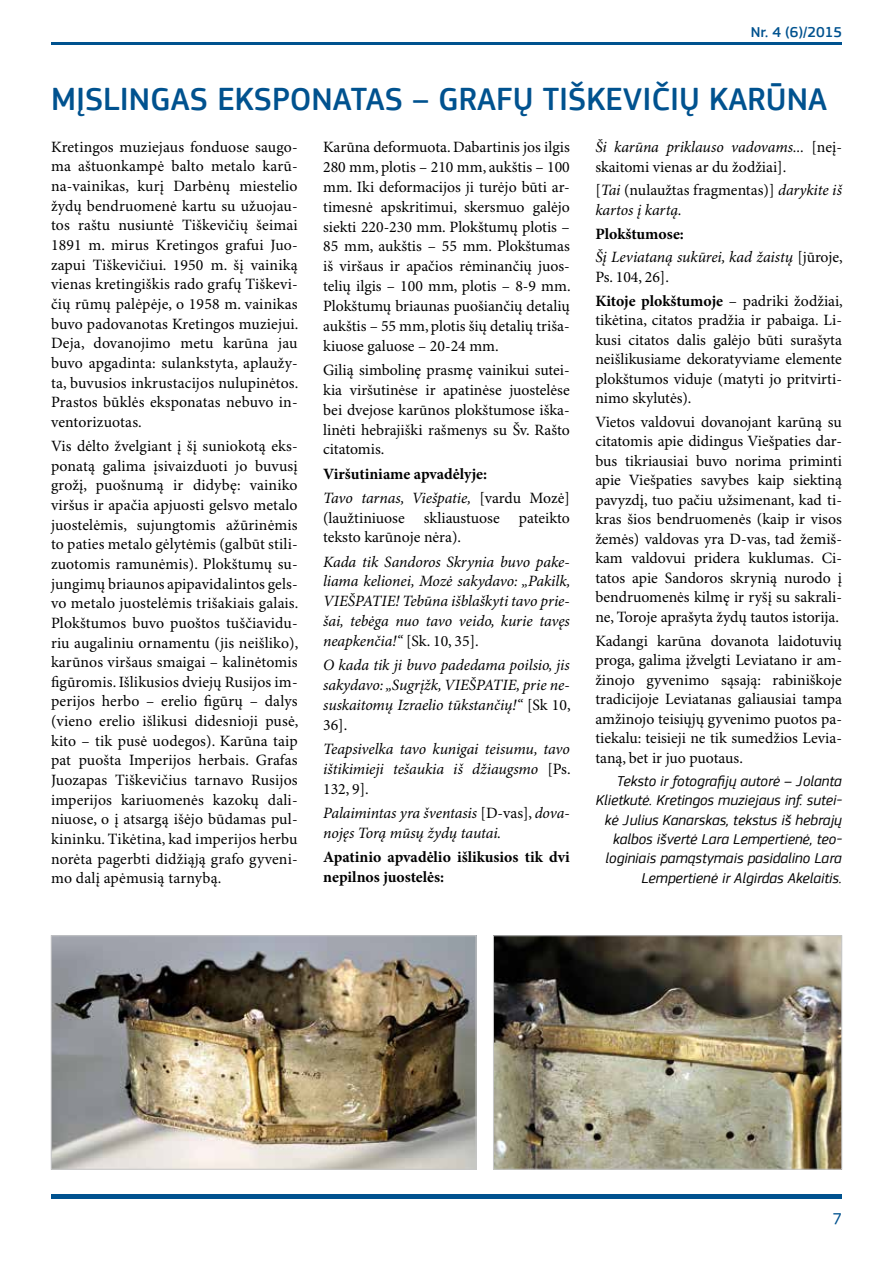
<style>
.page{position:relative;width:893px;height:1263px;background:#fff}
.page>*{position:absolute;margin:0;border:0;box-sizing:border-box;transform-origin:0 0}
.t1{font:500 33px "PF Square Sans Pro";color:#00528f}
.t2{font:16.5px "PF Square Sans Pro";color:#00528f}
.t3{font:15.75px/19.6px "Minion Pro";color:#000;text-align:justify}
.t4{font:italic 15.75px/20px "Minion Pro";letter-spacing:-.01em;color:#000;text-align:justify}
.t5{font:700 15.75px/24.2px "Minion Pro";color:#000}
.t6{font:italic 15px/19.4px "PF Square Sans Pro";color:#000;text-align:right}
.t7{font:500 15px "PF Square Sans Pro";color:#00528f}
.s1{font-style:italic}
.s2{font-style:normal}
.s3{font-weight:700;font-style:normal}
.s4{font-weight:700}
.s5{font-weight:400;font-style:italic}
.s6{font-weight:400}
</style>
<div class="page">
<img style="left:495px;top:937px;width:345px;height:230px">
<div style="left:493px;top:935px;width:349px;height:234px;border:1px solid #c6c7c8"></div>
<img style="left:53px;top:937px;width:421px;height:230px">
<div style="left:51px;top:935px;width:425px;height:234px;border:1px solid #c6c7c8"></div>
<div style="left:51px;top:1194px;width:791px;height:5px;background:#00528f"></div>
<hr style="left:51px;top:43px;width:791px;height:2px;background:#00528f">
<p class="t7" style="left:751px;top:23px;width:93px">Nr. 4 (6)/2015</p>
<h1 class="t1" style="left:51px;top:80px;width:778px">MĮSLINGAS EKSPONATAS – GRAFŲ TIŠKEVIČIŲ KARŪNA</h1>
<p class="t3" style="left:51px;top:138px;width:249px">Kretingos muziejaus fonduose saugo&shy;ma aštuonkampė balto metalo karū&shy;na-vainikas, kurį Darbėnų miestelio žydų bendruomenė kartu su užuojau&shy;tos raštu nusiuntė Tiškevičių šeimai 1891 m. mirus Kretingos grafui Juo&shy;zapui Tiškevičiui. 1950 m. šį vainiką vienas kretingiškis rado grafų Tiškevi&shy;čių rūmų palėpėje, o 1958 m. vainikas buvo padovanotas Kretingos muziejui.<br>Deja, dovanojimo metu karūna jau buvo apgadinta: sulankstyta, aplaužy&shy;ta, buvusios inkrustacijos nulupinėtos.<br>Prastos būklės eksponatas nebuvo in&shy;ventorizuotas.</p>
<p class="t3" style="left:51px;top:437px;width:249px">Vis dėlto žvelgiant į šį suniokotą eks&shy;ponatą galima įsivaizduoti jo buvusį grožį, puošnumą ir didybę: vainiko viršus ir apačia apjuosti gelsvo metalo juostelėmis, sujungtomis ažūrinėmis to paties metalo gėlytėmis (galbūt stili&shy;zuotomis ramunėmis). Plokštumų su&shy;jungimų briaunos apipavidalintos gels&shy;vo metalo juostelėmis trišakiais galais.<br>Plokštumos buvo puoštos tuščiavidu&shy;riu augaliniu ornamentu (jis neišliko), karūnos viršaus smaigai – kalinėtomis figūromis. Išlikusios dviejų Rusijos im&shy;perijos herbo – erelio figūrų – dalys (vieno erelio išlikusi didesnioji pusė, kito – tik pusė uodegos). Karūna taip pat puošta Imperijos herbais. Grafas Juozapas Tiškevičius tarnavo Rusijos imperijos kariuomenės kazokų dali&shy;niuose, o į atsargą išėjo būdamas pul&shy;kininku. Tikėtina, kad imperijos herbu norėta pagerbti didžiąją grafo gyveni&shy;mo dalį apėmusią tarnybą.</p>
<p class="t3" style="left:595px;top:138px;width:248px"><span class="s1">Ši karūna priklauso vadovams...</span> [neį&shy;skaitomi vienas ar du žodžiai].</p>
<p class="t4" style="left:595px;top:181px;width:248px;line-height:19.5px"><span class="s2">[</span>Tai <span class="s2">(nulaužtas fragmentas)]</span> darykite iš kartos į kartą.</p>
<p class="t4" style="left:595px;top:222px;width:249px;line-height:23.7px"><span class="s3">Plokštumose:<br></span>Šį Leviataną sukūrei, kad žaistų <span class="s2">[jūroje,</span></p>
<p class="t3" style="left:595px;top:266px;width:249px;line-height:23.7px">Ps. 104, 26].<br><span class="s4">Kitoje plokštumoje</span> – padriki žodžiai,</p>
<p class="t3" style="left:595px;top:311px;width:248px">tikėtina, citatos pradžia ir pabaiga. Li&shy;kusi citatos dalis galėjo būti surašyta neišlikusiame dekoratyviame elemente plokštumos viduje (matyti jo pritvirti&shy;nimo skylutės).</p>
<p class="t3" style="left:595px;top:413px;width:248px">Vietos valdovui dovanojant karūną su citatomis apie didingus Viešpaties dar&shy;bus tikriausiai buvo norima priminti apie Viešpaties savybes kaip siektiną pavyzdį, tuo pačiu užsimenant, kad ti&shy;kras šios bendruomenės (kaip ir visos žemės) valdovas yra D-vas, tad žemiš&shy;kam valdovui pridera kuklumas. Ci&shy;tatos apie Sandoros skrynią nurodo į bendruomenės kilmę ir ryšį su sakrali&shy;ne, Toroje aprašyta žydų tautos istorija.</p>
<p class="t3" style="left:595px;top:631px;width:248px">Kadangi karūna dovanota laidotuvių proga, galima įžvelgti Leviatano ir am&shy;žinojo gyvenimo sąsają: rabiniškoje tradicijoje Leviatanas galiausiai tampa amžinojo teisiųjų gyvenimo puotos pa&shy;tiekalu: teisieji ne tik sumedžios Levia&shy;taną, bet ir juo puotaus.</p>
<p class="t6" style="left:596px;top:771px;width:248px">Teksto ir fotografijų autorė – Jolanta Klietkutė. Kretingos muziejaus inf. sutei&shy;kė Julius Kanarskas, tekstus iš hebrajų kalbos išvertė Lara Lempertienė, teo&shy;loginiais pamąstymais pasidalino Lara Lempertienė ir Algirdas Akelaitis.</p>
<p class="t3" style="left:323px;top:138px;width:249px">Karūna deformuota. Dabartinis jos ilgis 280 mm, plotis – 210 mm, aukštis – 100 mm. Iki deformacijos ji turėjo būti ar&shy;timesnė apskritimui, skersmuo galėjo siekti 220-230 mm. Plokštumų plotis – 85 mm, aukštis – 55 mm. Plokštumas iš viršaus ir apačios rėminančių juos&shy;telių ilgis – 100 mm, plotis – 8-9 mm.<br>Plokštumų briaunas puošiančių detalių aukštis – 55 mm, plotis šių detalių triša&shy;kiuose galuose – 20-24 mm.</p>
<p class="t3" style="left:323px;top:361px;width:248px">Gilią simbolinę prasmę vainikui sutei&shy;kia viršutinėse ir apatinėse juostelėse bei dvejose karūnos plokštumose iška&shy;linėti hebrajiški rašmenys su Šv. Rašto citatomis.</p>
<p class="t5" style="left:323px;top:462px;width:248px">Viršutiniame apvadėlyje:<br><span class="s5">Tavo tarnas, Viešpatie,</span> <span class="s6">[vardu Mozė]</span></p>
<p class="t3" style="left:323px;top:508px;width:248px">(laužtiniuose skliaustuose pateikto teksto karūnoje nėra).</p>
<p class="t4" style="left:323px;top:552px;width:249px">Kada tik Sandoros Skrynia buvo pake&shy;liama kelionei, Mozė sakydavo: „Pakilk, VIEŠPATIE! Tebūna išblaškyti tavo prie&shy;šai, tebėga nuo tavo veido, kurie tavęs neapkenčia!“ <span class="s2">[Sk. 10, 35].</span></p>
<p class="t4" style="left:323px;top:656px;width:249px">O kada tik ji buvo padedama poilsio, jis sakydavo: „Sugrįžk, VIEŠPATIE, prie ne&shy;suskaitomų Izraelio tūkstančių!“ <span class="s2">[Sk 10, 36].</span></p>
<p class="t4" style="left:323px;top:740px;width:249px">Teapsivelka tavo kunigai teisumu, tavo ištikimieji tešaukia iš džiaugsmo <span class="s2">[Ps.<br>132, 9].</span></p>
<p class="t4" style="left:323px;top:803px;width:248px">Palaimintas yra šventasis <span class="s2">[D-vas],</span> dova&shy;nojęs Torą mūsų žydų tautai.</p>
<p class="t5" style="left:323px;top:847px;width:248px;line-height:20px">Apatinio apvadėlio išlikusios tik dvi nepilnos juostelės:</p>
<p class="t2" style="left:833px;top:1209px;width:11px">7</p>
</div>
